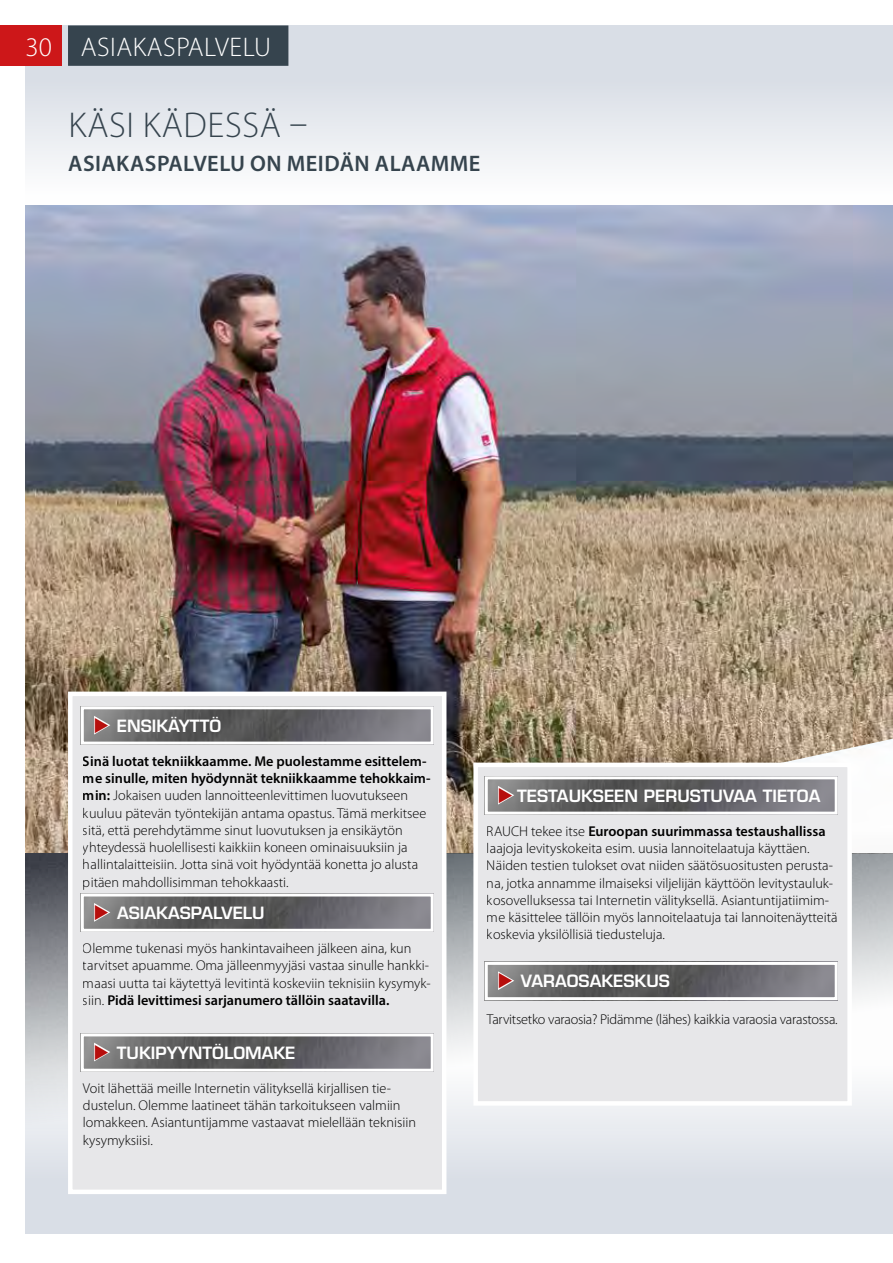
<style>
.page{position:relative;width:893px;height:1263px;background:#fff}
.page>*{position:absolute;margin:0;border:0;box-sizing:border-box;transform-origin:0 0}
.t1{font:300 36px "Myriad Pro";letter-spacing:.02em;color:#36444e}
.t2{font:300 27px "Myriad Pro";letter-spacing:.02em;color:#fff}
.t3{font:600 22.5px "Myriad Pro";letter-spacing:.02em;color:#36444e}
.t4{font:600 16.5px "Eurostile LT Std";color:#fff}
.t5{font:300 14.25px/17.2px "Myriad Pro";color:#000}
.s1{font-weight:600}
</style>
<div class="page">
<svg style="left:26px;top:656px;width:867px;height:578px;background:#c2c2c5"></svg>
<img style="left:26px;top:26px;width:446px;height:630px">
<img style="left:472px;top:26px;width:421px;height:828px">
<div style="left:0;top:26px;width:62px;height:40px;background:#cd1719"></div>
<div style="left:68px;top:25px;width:220px;height:41px;background:#36444e"></div>
<div style="left:68px;top:692px;width:378px;height:502px;background:#e7e7e9;border:4px solid #fff"></div>
<img style="left:85px;top:710px;width:345px;height:31px">
<div style="left:81px;top:706px;width:353px;height:39px;border:3px solid #fff"></div>
<img style="left:85px;top:897px;width:345px;height:31px">
<div style="left:81px;top:893px;width:353px;height:39px;border:3px solid #fff"></div>
<img style="left:85px;top:1037px;width:345px;height:31px">
<div style="left:81px;top:1033px;width:353px;height:39px;border:3px solid #fff"></div>
<div style="left:473px;top:763px;width:379px;height:343px;background:#e7e7e9;border:4px solid #fff"></div>
<img style="left:489px;top:780px;width:345px;height:31px">
<div style="left:485px;top:776px;width:353px;height:39px;border:3px solid #fff"></div>
<img style="left:489px;top:966px;width:345px;height:30px">
<div style="left:485px;top:962px;width:353px;height:38px;border:3px solid #fff"></div>
<h2 class="t2" style="left:26px;top:32px;width:247px">30 ASIAKASPALVELU</h2>
<h1 class="t1" style="left:68px;top:106px;width:241px">KÄSI KÄDESSÄ –</h1>
<h3 class="t3" style="left:68px;top:149px;width:414px">ASIAKASPALVELU ON MEIDÄN ALAAMME</h3>
<p class="t4" style="left:94px;top:715px;width:129px">◆ ENSIKÄYTTÖ</p>
<p class="t5" style="left:83px;top:753px;width:349px"><span class="s1">Sinä luotat tekniikkaamme. Me puolestamme esittelem&shy;me sinulle, miten hyödynnät tekniikkaamme tehokkaim&shy;min:</span> Jokaisen uuden lannoitteenlevittimen luovutukseen kuuluu pätevän työntekijän antama opastus. Tämä merkitsee sitä, että perehdytämme sinut luovutuksen ja ensikäytön yhteydessä huolellisesti kaikkiin koneen ominaisuuksiin ja hallintalaitteisiin. Jotta sinä voit hyödyntää konetta jo alusta pitäen mahdollisimman tehokkaasti.</p>
<p class="t4" style="left:94px;top:902px;width:173px">◆ ASIAKASPALVELU</p>
<p class="t5" style="left:83px;top:940px;width:349px">Olemme tukenasi myös hankintavaiheen jälkeen aina, kun tarvitset apuamme. Oma jälleenmyyjäsi vastaa sinulle hankki&shy;maasi uutta tai käytettyä levitintä koskeviin teknisiin kysymyk&shy;siin. <span class="s1">Pidä levittimesi sarjanumero tällöin saatavilla.</span></p>
<p class="t4" style="left:94px;top:1042px;width:203px">◆ TUKIPYYNTÖLOMAKE</p>
<p class="t5" style="left:83px;top:1080px;width:335px">Voit lähettää meille Internetin välityksellä kirjallisen tie&shy;dustelun. Olemme laatineet tähän tarkoitukseen valmiin lomakkeen. Asiantuntijamme vastaavat mielellään teknisiin kysymyksiisi.</p>
<p class="t4" style="left:497px;top:785px;width:324px">◆ TESTAUKSEEN PERUSTUVAA TIETOA</p>
<p class="t5" style="left:487px;top:823px;width:352px">RAUCH tekee itse <span class="s1">Euroopan suurimmassa testaushallissa </span>laajoja levityskokeita esim. uusia lannoitelaatuja käyttäen.<br>Näiden testien tulokset ovat niiden säätösuositusten perusta&shy;na, jotka annamme ilmaiseksi viljelijän käyttöön levitystauluk&shy;kosovelluksessa tai Internetin välityksellä. Asiantuntijatiimim&shy;me käsittelee tällöin myös lannoitelaatuja tai lannoitenäytteitä koskevia yksilöllisiä tiedusteluja.</p>
<p class="t4" style="left:497px;top:971px;width:174px">◆ VARAOSAKESKUS</p>
<p class="t5" style="left:487px;top:1010px;width:352px">Tarvitsetko varaosia? Pidämme (lähes) kaikkia varaosia varastossa.</p>
</div>
